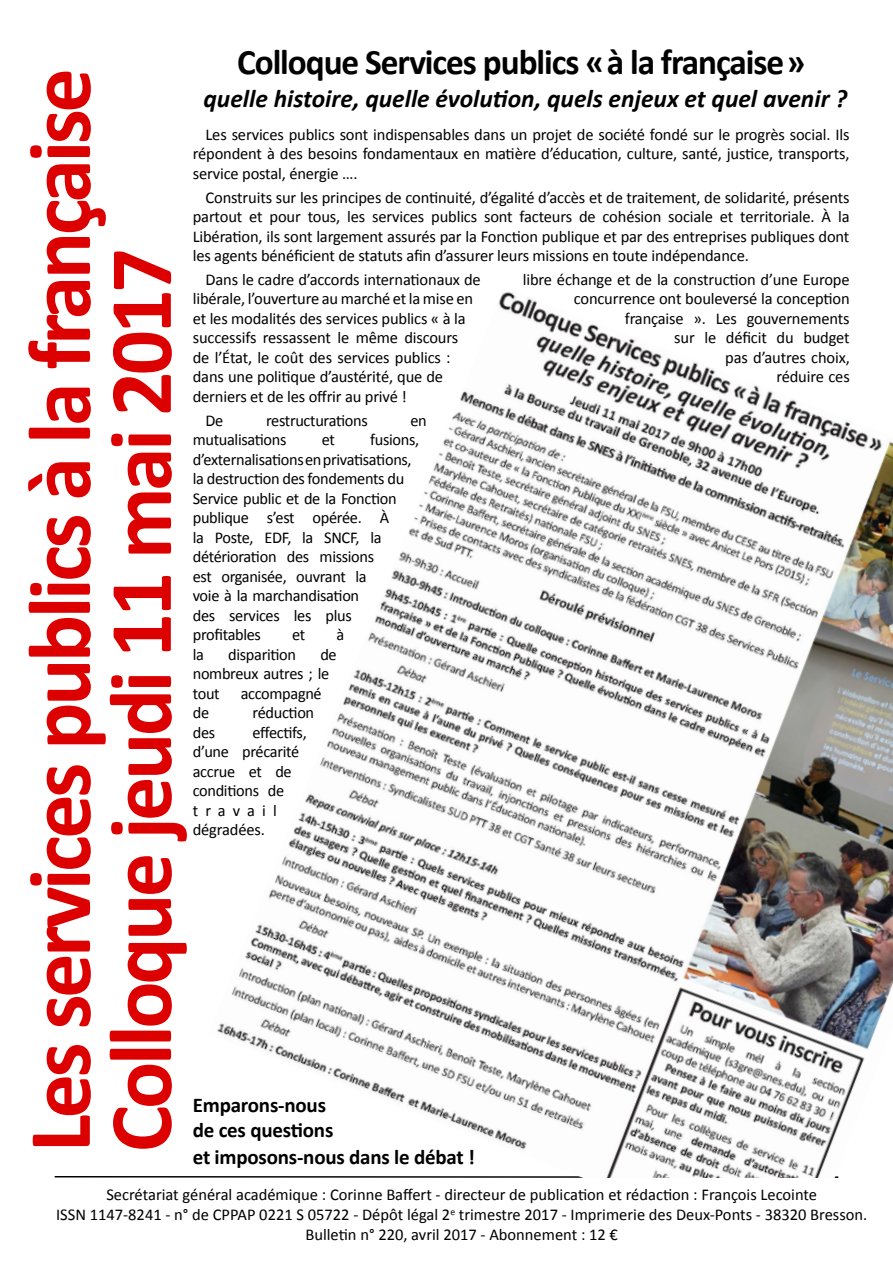
<style>
.page{position:relative;width:893px;height:1263px;background:#fff}
.page>*{position:absolute;margin:0;border:0;box-sizing:border-box;transform-origin:0 0}
.t1{font:700 90px/81px "Calibri";letter-spacing:-.04em;color:#dc0000}
.t2{font:700 36px "Calibri";letter-spacing:-.03em;color:#000}
.t3{font:italic 700 25.5px "Calibri";color:#000}
.t4{font:700 21px/25.2px "Calibri";letter-spacing:-.01em;color:#000}
.t5{font:16.5px/19.5px "Calibri";letter-spacing:-.01em;color:#000}
</style>
<div class="page">
<hr style="left:55px;top:1176px;width:783px;height:2px;background:#000">
<img style="left:208px;top:292px;width:685px;height:886px">
<h2 class="t2" style="left:237px;top:39px;width:570px">Colloque Services publics « à la française »</h2>
<h3 class="t3" style="left:203px;top:82px;width:645px">quelle histoire, quelle évolution, quels enjeux et quel avenir ?</h3>
<p class="t5" style="left:193px;top:125px;width:658px;text-align:justify;text-indent:13px">Les services publics sont indispensables dans un projet de société fondé sur le progrès social. Ils répondent à des besoins fondamentaux en matière d’éducation, culture, santé, justice, transports, service postal, énergie ….</p>
<p class="t5" style="left:193px;top:187px;width:658px;text-align:justify;text-indent:13px">Construits sur les principes de continuité, d’égalité d’accès et de traitement, de solidarité, présents partout et pour tous, les services publics sont facteurs de cohésion sociale et territoriale. À la Libération, ils sont largement assurés par la Fonction publique et par des entreprises publiques dont les agents bénéficient de statuts afin d’assurer leurs missions en toute indépendance.</p>
<p class="t5" style="left:206px;top:270px;width:277px">Dans le cadre d’accords internationaux de</p>
<p class="t5" style="left:523px;top:270px;width:328px">libre échange et de la construction d’une Europe</p>
<p class="t5" style="left:193px;top:289px;width:282px">libérale, l’ouverture au marché et la mise en</p>
<p class="t5" style="left:574px;top:289px;width:277px">concurrence ont bouleversé la conception</p>
<p class="t5" style="left:193px;top:309px;width:274px">et les modalités des services publics « à la</p>
<p class="t5" style="left:625px;top:309px;width:226px">française ». Les gouvernements</p>
<p class="t5" style="left:193px;top:328px;width:267px">successifs ressassent le même discours</p>
<p class="t5" style="left:674px;top:328px;width:177px">sur le déficit du budget</p>
<p class="t5" style="left:193px;top:348px;width:259px">de l’État, le coût des services publics :</p>
<p class="t5" style="left:725px;top:348px;width:126px">pas d’autres choix,</p>
<p class="t5" style="left:193px;top:367px;width:252px">dans une politique d’austérité, que de</p>
<p class="t5" style="left:776px;top:367px;width:75px">réduire ces</p>
<p class="t5" style="left:206px;top:385px;width:203px;line-height:23.7px;text-indent:-13px">derniers et de les offrir au privé !<br>De</p>
<h1 class="t1" style="left:19px;top:1152px;width:1085px;rotate:-90deg">Les services publics à la française<br>Colloque jeudi 11 mai 2017</h1>
<p class="t5" style="left:266px;top:410px;width:103px">restructurations</p>
<p class="t5" style="left:410px;top:410px;width:18px">en</p>
<p class="t5" style="left:193px;top:430px;width:95px">mutualisations</p>
<p class="t5" style="left:322px;top:430px;width:15px">et</p>
<p class="t5" style="left:193px;top:430px;width:228px;text-indent:177px">fusions, d’externalisations en privatisations, la destruction des fondements du<br>Service public et de la Fonction publique s’est opérée. À<br>la Poste, EDF, la SNCF, la détérioration des missions<br>est organisée, ouvrant la<br>voie à la marchandisation<br>des services les plus profitables</p>
<p class="t5" style="left:292px;top:625px;width:15px">et</p>
<p class="t5" style="left:336px;top:625px;width:9px">à</p>
<p class="t5" style="left:193px;top:644px;width:13px">la</p>
<p class="t5" style="left:228px;top:644px;width:69px">disparition</p>
<p class="t5" style="left:193px;top:644px;width:145px;text-indent:128px">de nombreux autres ; le tout</p>
<p class="t5" style="left:241px;top:683px;width:83px">accompagné</p>
<p class="t5" style="left:193px;top:703px;width:18px">de</p>
<p class="t5" style="left:253px;top:703px;width:63px">réduction</p>
<p class="t5" style="left:193px;top:722px;width:24px">des</p>
<p class="t5" style="left:193px;top:722px;width:116px;text-indent:60px">effectifs, d’une précarité accrue et de conditions de travail dégradées.</p>
<p class="t4" style="left:193px;top:1092px;width:142px">Emparons-nous de ces questions</p>
<p class="t4" style="left:193px;top:1144px;width:284px">et imposons-nous dans le débat !</p>
<p class="t5" style="left:56px;top:1185px;width:813px;text-align:center">Secrétariat général académique : Corinne Baffert - directeur de publication et rédaction : François Lecointe<br>ISSN 1147-8241 - n° de CPPAP 0221 S 05722 - Dépôt légal 2<sup>e</sup> trimestre 2017 - Imprimerie des Deux-Ponts - 38320 Bresson.<br>Bulletin n° 220, avril 2017 - Abonnement : 12 €</p>
</div>
